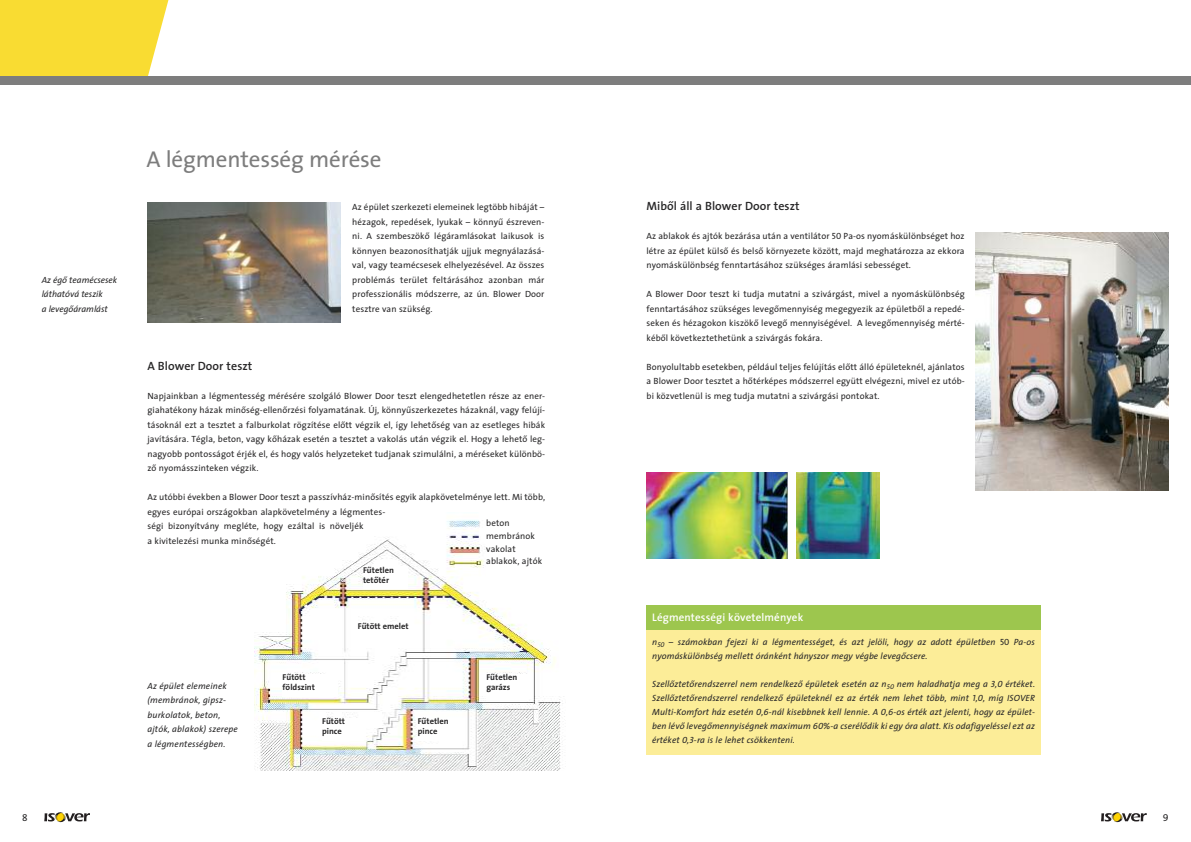
<style>
.page{position:relative;width:1191px;height:842px;background:#fff}
.page>*{position:absolute;margin:0;border:0;box-sizing:border-box;transform-origin:0 0}
.t1{font:23px "The Sans Plain H";letter-spacing:-.005em;color:#7d7d7d}
.t2{font:12px "The Sans Semi Bold Plain H";letter-spacing:.005em;color:#272627}
.t3{font:11px "The Sans Semi Bold Plain H";letter-spacing:.01em;color:#fff}
.t4{font:10px "The Sans Caps H";color:#272627}
.t5{font:9px/14.5px "The Sans Plain H";letter-spacing:.01em;color:#272627;text-align:justify}
.t6{font:9px/14.5px "The Sans Italic H";letter-spacing:.01em;color:#272627}
.t7{font:8.5px/10px "The Sans Bold Plain H";color:#272627}
.s1{font-family:"The Sans Caps H"}
.s2{font-family:"The Sans Caps Italic H"}
</style>
<div class="page">
<img style="left:254px;top:520px;width:311px;height:251px">
<div style="left:283px;top:674px;width:55px;height:22px;background:#fff"></div>
<div style="left:322px;top:718px;width:42px;height:22px;background:#fff"></div>
<div style="left:418px;top:718px;width:47px;height:22px;background:#fff"></div>
<div style="left:486px;top:674px;width:46px;height:24px;background:#fff"></div>
<svg style="left:1101px;top:812px;width:45px;height:10px"></svg>
<svg style="left:44px;top:812px;width:46px;height:10px"></svg>
<img style="left:796px;top:472px;width:83px;height:86px">
<img style="left:646px;top:472px;width:141px;height:86px">
<img style="left:975px;top:233px;width:193px;height:258px">
<img style="left:147px;top:203px;width:193px;height:119px">
<div style="left:363px;top:567px;width:45px;height:22px;background:#fff"></div>
<div style="left:358px;top:622px;width:55px;height:22px;background:#fff"></div>
<div style="left:646px;top:630px;width:395px;height:124px;background:#fced98"></div>
<div style="left:646px;top:605px;width:395px;height:25px;background:#9dc64e"></div>
<svg style="left:0;top:0;width:171px;height:77px;background:#f7dd40"></svg>
<div style="left:0;top:77px;width:1191px;height:8px;background:#7d7d7d"></div>
<div style="left:486px;top:519px;width:87px;height:62px;background:#fff"></div>
<p class="t6" style="left:42px;top:273px;width:77px">Az égô teamécsesek láthatóvá teszik<br>a levegôáramlást</p>
<h1 class="t1" style="left:146px;top:150px;width:237px">A légmentesség mérése</h1>
<h2 class="t2" style="left:147px;top:361px;width:106px">A Blower Door teszt</h2>
<p class="t5" style="left:352px;top:201px;width:194px">Az épület szerkezeti elemeinek legtöbb hibáját – hézagok, repedések, lyukak – könnyû észreven&shy;ni. A szembeszökô légáramlásokat laikusok is könnyen beazonosíthatják ujjuk megnyálazásá&shy;val, vagy teamécsesek elhelyezésével. Az összes problémás terület feltárásához azonban már professzionális módszerre, az ún. Blower Door tesztre van szükség.</p>
<p class="t5" style="left:147px;top:389px;width:399px">Napjainkban a légmentesség mérésére szolgáló Blower Door teszt elengedhetetlen része az ener&shy;giahatékony házak minôség-ellenôrzési folyamatának. Új, könnyûszerkezetes házaknál, vagy felújí&shy;tásoknál ezt a tesztet a falburkolat rögzítése elôtt végzik el, így lehetôség van az esetleges hibák javítására. Tégla, beton, vagy kôházak esetén a tesztet a vakolás után végzik el. Hogy a lehetô leg&shy;nagyobb pontosságot érjék el, és hogy valós helyzeteket tudjanak szimulálni, a méréseket különbö&shy;zô nyomásszinteken végzik.</p>
<p class="t5" style="left:147px;top:491px;width:399px;text-align:left">Az utóbbi években a Blower Door teszt a passzívház-minôsítés egyik alapkövetelménye lett. Mi több, egyes európai országokban alapkövetelmény a légmentes-<br>ségi bizonyítvány megléte, hogy ezáltal is növeljék<br>a kivitelezési munka minôségét.</p>
<p class="t5" style="left:486px;top:517px;width:57px;line-height:12.8px;text-align:left">beton membránok vakolat ablakok, ajtók</p>
<p class="t7" style="left:363px;top:566px;width:33px">Fûtetlen tetôtér</p>
<p class="t7" style="left:358px;top:621px;width:52px">Fûtött emelet</p>
<p class="t6" style="left:147px;top:679px;width:92px">Az épület elemeinek (membránok, gipsz&shy;burkolatok, beton, ajtók, ablakok) szerepe a légmentességben.</p>
<p class="t7" style="left:283px;top:673px;width:34px">Fûtött földszint</p>
<p class="t7" style="left:322px;top:717px;width:25px">Fûtött pince</p>
<p class="t7" style="left:418px;top:717px;width:33px">Fûtetlen pince</p>
<p class="t7" style="left:486px;top:673px;width:33px">Fûtetlen garázs</p>
<h2 class="t2" style="left:646px;top:201px;width:155px">Mibôl áll a Blower Door teszt</h2>
<p class="t5" style="left:646px;top:230px;width:320px">Az ablakok és ajtók bezárása után a ventilátor <span class="s1">50</span> Pa-os nyomáskülönbséget hoz létre az épület külsô és belsô környezete között, majd meghatározza az ekkora nyomáskülönbség fenntartásához szükséges áramlási sebességet.</p>
<p class="t5" style="left:646px;top:288px;width:320px">A Blower Door teszt ki tudja mutatni a szivárgást, mivel a nyomáskülönbség fenntartásához szükséges levegômennyiség megegyezik az épületbôl a repedé&shy;seken és hézagokon kiszökô levegô mennyiségével. A levegômennyiség mérté&shy;kébôl következtethetünk a szivárgás fokára.</p>
<p class="t5" style="left:646px;top:360px;width:320px">Bonyolultabb esetekben, például teljes felújítás elôtt álló épületeknél, ajánlatos a Blower Door tesztet a hôtérképes módszerrel együtt elvégezni, mivel ez utób&shy;bi közvetlenül is meg tudja mutatni a szivárgási pontokat.</p>
<p class="t3" style="left:652px;top:613px;width:153px">Légmentességi követelmények</p>
<p class="t6" style="left:652px;top:635px;width:384px;line-height:14px">n<sub>50</sub> – számokban fejezi ki a légmentességet, és azt jelöli, hogy az adott épületben <span class="s1">50</span> Pa-os nyomáskülönbség mellett óránként hányszor megy végbe levegôcsere.</p>
<p class="t6" style="left:652px;top:677px;width:384px;line-height:14px;text-align:justify">Szellôztetôrendszerrel nem rendelkezô épületek esetén az n<sub>50</sub> nem haladhatja meg a <span class="s2">3,0</span> értéket.<br>Szellôztetôrendszerrel rendelkezô épületeknél ez az érték nem lehet több, mint <span class="s2">1,0</span>, míg ISOVER Multi-Komfort ház esetén <span class="s2">0,6</span>-nál kisebbnek kell lennie. A <span class="s2">0,6</span>-os érték azt jelenti, hogy az épület&shy;ben lévô levegômennyiségnek maximum <span class="s2">60</span>%-a cserélôdik ki egy óra alatt. Kis odafigyeléssel ezt az értéket <span class="s2">0,3</span>-ra is le lehet csökkenteni.</p>
<p class="t4" style="left:22px;top:814px;width:7px">8</p>
<p class="t4" style="left:1162px;top:814px;width:7px">9</p>
</div>
